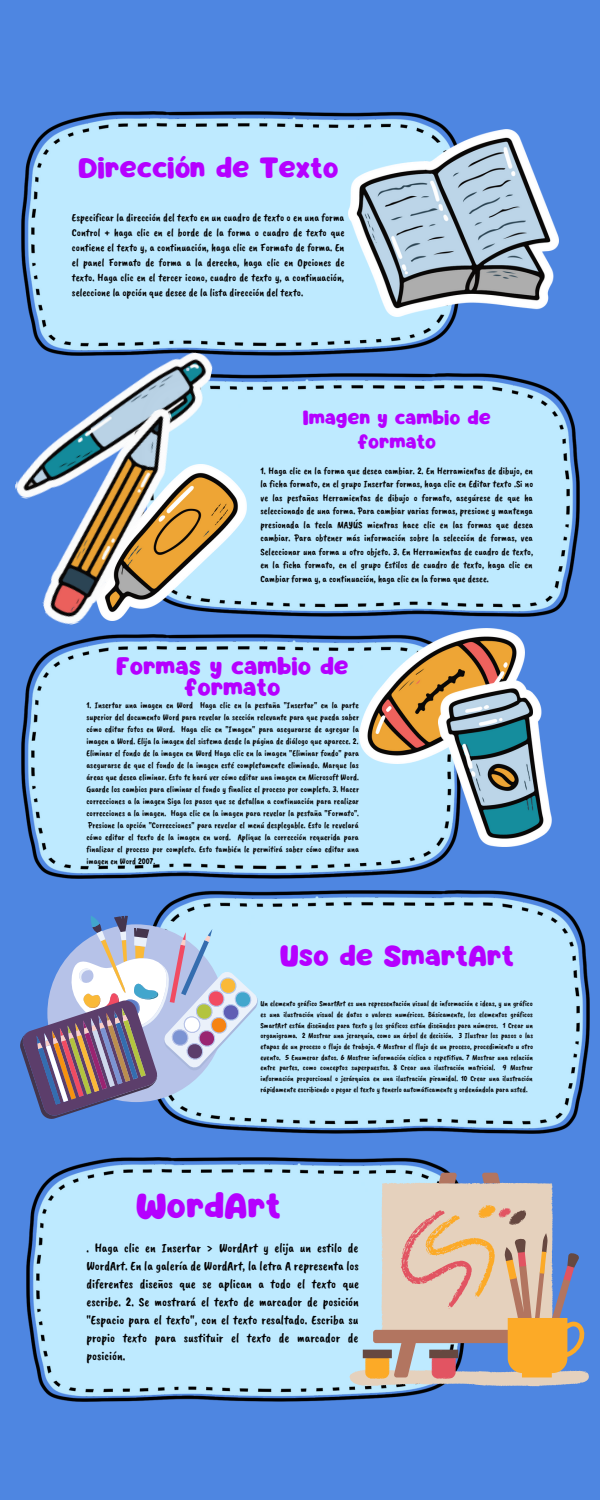
<style>
.page{position:relative;width:600px;height:1500px;background:#4e86e1}
.page>*{position:absolute;margin:0;border:0;box-sizing:border-box;transform-origin:0 0}
.t1{font:32px "Mango";color:#b500ff}
.t2{font:26px "Mango";color:#b500ff}
.t3{font:22px/21.8px "Mango";color:#b500ff;text-align:center}
.t4{font:18px/24.8px "Mango";color:#b500ff;text-align:center}
.t5{font:13px/18px "Caveat Brush";color:#000;text-align:justify}
.t6{font:11px/15px "Caveat Brush";color:#000;text-align:justify}
.t7{font:10px/13.5px "Caveat Brush";color:#000;text-align:justify}
.t8{font:9px/12px "Caveat Brush";color:#000;text-align:justify}
.t9{font:8px/10.7px "Caveat Brush";color:#000;text-align:justify}
</style>
<div class="page">
<img style="left:215px;top:373px;width:365px;height:244px">
<img style="left:157px;top:890px;width:432px;height:244px">
<img style="left:21px;top:635px;width:432px;height:243px">
<img style="left:26px;top:1158px;width:429px;height:243px">
<img style="left:359px;top:629px;width:165px;height:135px">
<img style="left:439px;top:681px;width:112px;height:165px">
<img style="left:219px;top:464px;width:28px;height:153px">
<img style="left:21px;top:112px;width:435px;height:243px">
<img style="left:21px;top:322px;width:194px;height:85px">
<img style="left:15px;top:407px;width:204px;height:218px">
<img style="left:349px;top:130px;width:209px;height:187px">
<svg style="left:20px;top:916px;width:239px;height:204px"></svg>
<svg style="left:349px;top:1183px;width:240px;height:203px;fill:#beeaff"></svg>
<svg style="left:373px;top:1173px;width:197px;height:32px;fill:#e5d1bd"></svg>
<svg style="left:365px;top:1205px;width:221px;height:174px"></svg>
<svg style="left:363px;top:1208px;width:217px;height:171px;background:#c9b2a1"></svg>
<h2 class="t2" style="left:78px;top:156px;width:262px">Dirección de Texto</h2>
<p class="t6" style="left:72px;top:210px;width:274px">Especificar la dirección del texto en un cuadro de texto o en una forma Control + haga clic en el borde de la forma o cuadro de texto que contiene el texto y, a continuación, haga clic en Formato de forma. En el panel Formato de forma a la derecha, haga clic en Opciones de texto. Haga clic en el tercer icono, cuadro de texto y, a continuación, seleccione la opción que desee de la lista dirección del texto.</p>
<h3 class="t4" style="left:303px;top:406px;width:190px">Imagen y cambio de formato</h3>
<p class="t7" style="left:261px;top:464px;width:274px">1. Haga clic en la forma que desea cambiar. 2. En Herramientas de dibujo, en la ficha formato, en el grupo Insertar formas, haga clic en Editar texto .Si no ve las pestañas Herramientas de dibujo o formato, asegúrese de que ha seleccionado de una forma. Para cambiar varias formas, presione y mantenga presionada la tecla MAYÚS mientras hace clic en las formas que desea cambiar. Para obtener más información sobre la selección de formas, vea Seleccionar una forma u otro objeto. 3. En Herramientas de cuadro de texto, en la ficha formato, en el grupo Estilos de cuadro de texto, haga clic en Cambiar forma y, a continuación, haga clic en la forma que desee.</p>
<h3 class="t3" style="left:116px;top:656px;width:234px">Formas y cambio de formato</h3>
<p class="t8" style="left:86px;top:699px;width:274px">1. Insertar una imagen en Word Haga clic en la pestaña "Insertar" en la parte superior del documento Word para revelar la sección relevante para que pueda saber cómo editar fotos en Word. Haga clic en "Imagen" para asegurarse de agregar la imagen a Word. Elija la imagen del sistema desde la página de diálogo que aparece. 2.<br>Eliminar el fondo de la imagen en Word Haga clic en la imagen "Eliminar fondo" para asegurarse de que el fondo de la imagen esté completamente eliminado. Marque las áreas que desea eliminar. Esto te hará ver cómo editar una imagen en Microsoft Word.<br>Guarde los cambios para eliminar el fondo y finalice el proceso por completo. 3. Hacer correcciones a la imagen Siga los pasos que se detallan a continuación para realizar correcciones a la imagen. Haga clic en la imagen para revelar la pestaña "Formato".<br>Presione la opción "Correcciones" para revelar el menú desplegable. Esto le revelará cómo editar el texto de la imagen en word. Aplique la corrección requerida para finalizar el proceso por completo. Esto también le permitirá saber cómo editar una imagen en Word 2007.</p>
<h2 class="t2" style="left:280px;top:945px;width:236px">Uso de SmartArt</h2>
<p class="t9" style="left:261px;top:998px;width:274px">Un elemento gráfico SmartArt es una representación visual de información e ideas, y un gráfico es una ilustración visual de datos o valores numéricos. Básicamente, los elementos gráficos SmartArt están diseñados para texto y los gráficos están diseñados para números. 1 Crear un organigrama. 2 Mostrar una jerarquía, como un árbol de decisión. 3 Ilustrar los pasos o las etapas de un proceso o flujo de trabajo. 4 Mostrar el flujo de un proceso, procedimiento u otro evento. 5 Enumerar datos. 6 Mostrar información cíclica o repetitiva. 7 Mostrar una relación entre partes, como conceptos superpuestos. 8 Crear una ilustración matricial. 9 Mostrar información proporcional o jerárquica en una ilustración piramidal. 10 Crear una ilustración rápidamente escribiendo o pegar el texto y tenerlo automáticamente y ordenándola para usted.</p>
<h1 class="t1" style="left:136px;top:1192px;width:147px">WordArt</h1>
<p class="t5" style="left:86px;top:1239px;width:274px">. Haga clic en Insertar &gt; WordArt y elija un estilo de WordArt. En la galería de WordArt, la letra A representa los diferentes diseños que se aplican a todo el texto que escribe. 2. Se mostrará el texto de marcador de posición "Espacio para el texto", con el texto resaltado. Escriba su propio texto para sustituir el texto de marcador de posición.</p>
</div>
